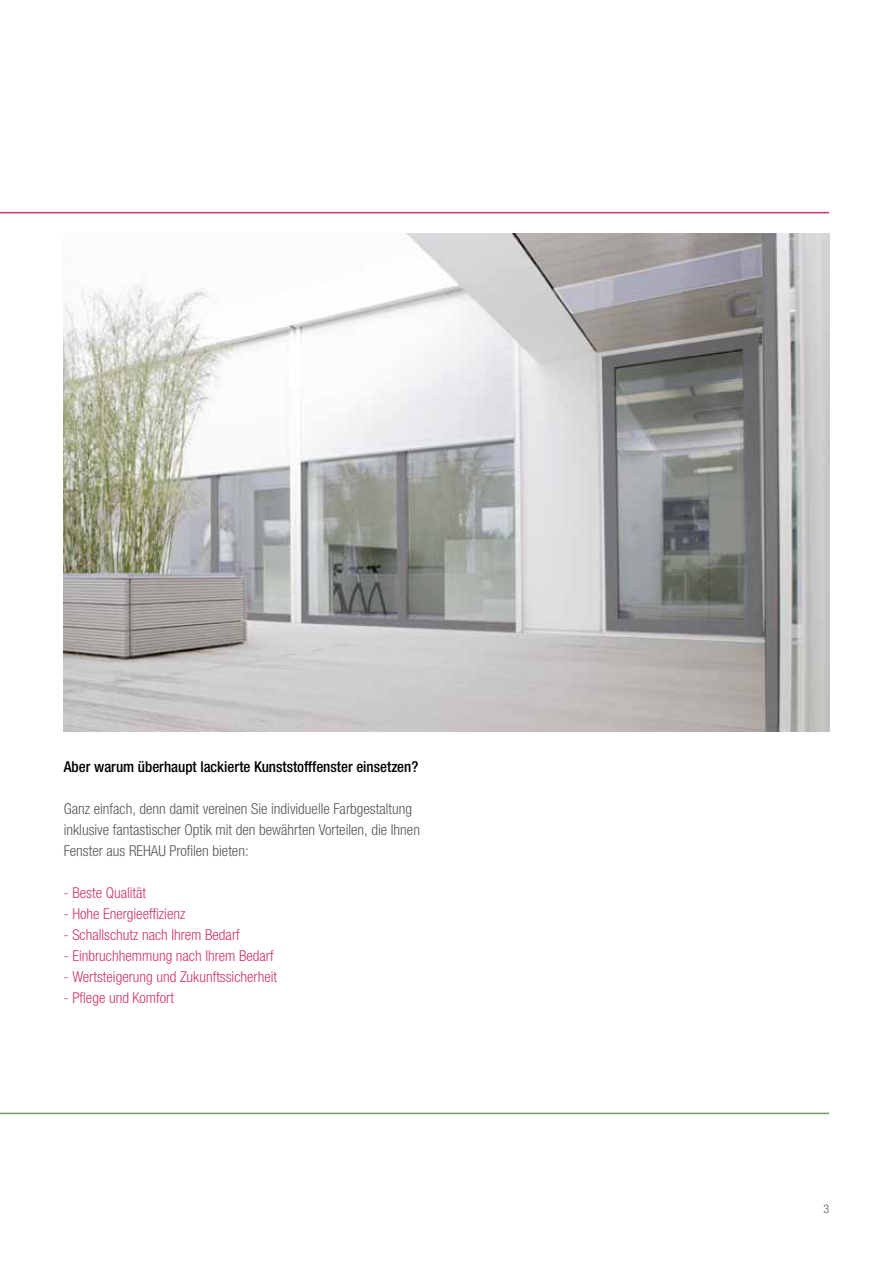
<style>
.page{position:relative;width:893px;height:1263px;background:#fff}
.page>*{position:absolute;margin:0;border:0;box-sizing:border-box;transform-origin:0 0}
.t1{font:300 condensed 15px/21px "Helvetica Neue LTW1 G";color:#575756}
.t2{font:300 condensed 15px "Helvetica Neue LTW1 G";color:#d1356f}
.t3{font:500 condensed 15px "Helvetica Neue LTW1 G";color:#000}
.t4{font:300 condensed 12px "Helvetica Neue LT Com";color:#575756}
</style>
<div class="page">
<img style="left:64px;top:234px;width:765px;height:498px">
<hr style="left:0;top:212px;width:829px;height:1px;background:#d1356f">
<hr style="left:0;top:1113px;width:829px;height:1px;background:#709862">
<p class="t3" style="left:64px;top:757px;width:356px">Aber warum überhaupt lackierte Kunststofffenster einsetzen?</p>
<p class="t1" style="left:64px;top:798px;width:358px">Ganz einfach, denn damit vereinen Sie individuelle Farbgestaltung inklusive fantastischer Optik mit den bewährten Vorteilen, die Ihnen<br>Fenster aus REHAU Profilen bieten:</p>
<p class="t2" style="left:64px;top:883px;width:84px">- Beste Qualität</p>
<p class="t2" style="left:64px;top:904px;width:123px">- Hohe Energieeffizienz</p>
<p class="t2" style="left:64px;top:925px;width:178px">- Schallschutz nach Ihrem Bedarf</p>
<p class="t2" style="left:64px;top:946px;width:211px">- Einbruchhemmung nach Ihrem Bedarf</p>
<p class="t2" style="left:64px;top:967px;width:215px">- Wertsteigerung und Zukunftssicherheit</p>
<p class="t2" style="left:64px;top:988px;width:112px">- Pflege und Komfort</p>
<p class="t4" style="left:823px;top:1201px;width:7px">3</p>
</div>
